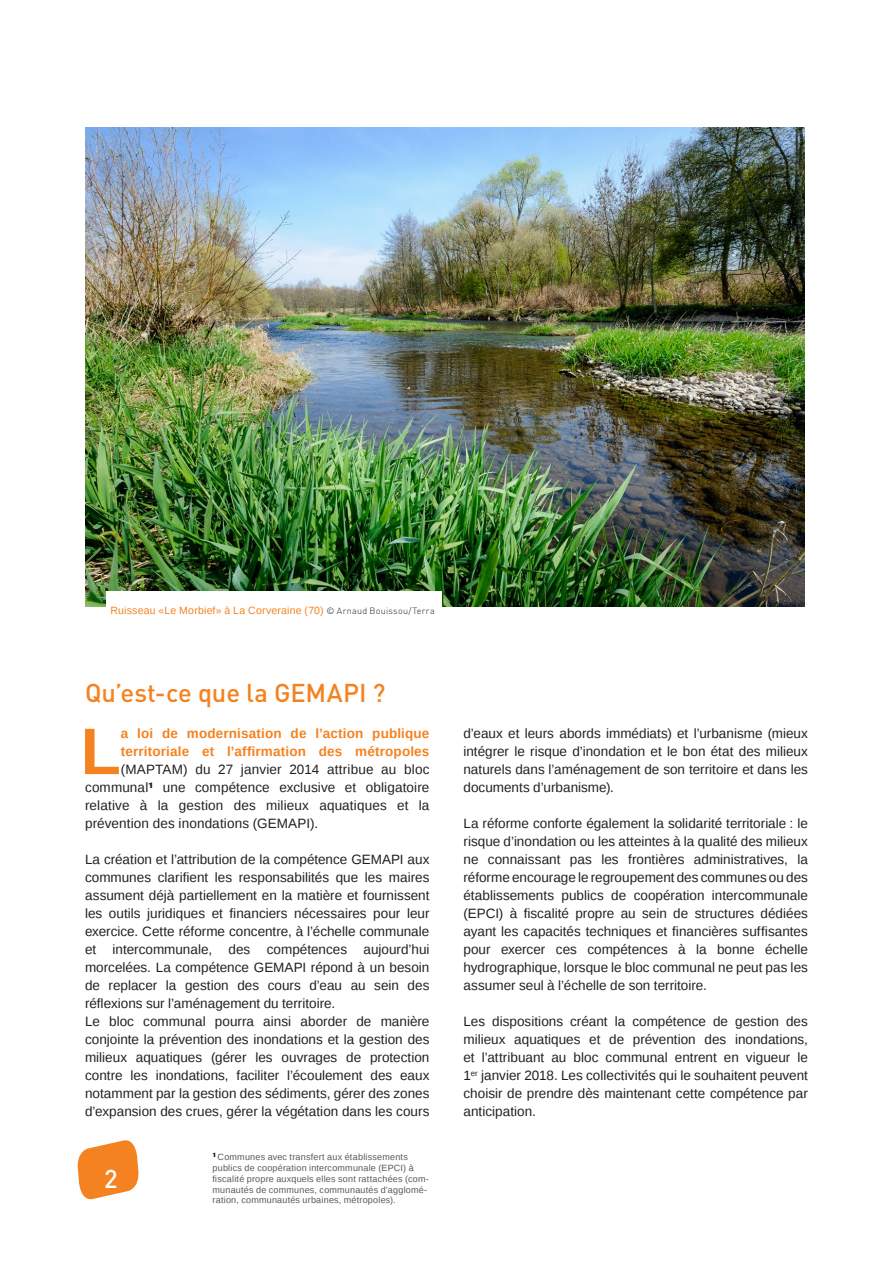
<style>
.page{position:relative;width:893px;height:1263px;background:#fff}
.page>*{position:absolute;margin:0;border:0;box-sizing:border-box;transform-origin:0 0}
.TEXTE_COURANT{font:700 65.85px "Liberation Sans";color:#f58220}
.TITRE{font:500 25.5px "DIN";color:#f58220}
.TITRE-2{font:500 25.5px "DIN";color:#fff}
.TEXTE_COURANT-2{font:13.5px/18px "Liberation Sans";letter-spacing:.005em;color:#231f20;text-align:justify}
.TEXTE_COURANT-3{font:700 13.5px "Liberation Sans";letter-spacing:.01em;color:#f58220}
.TEXTE_COURANT-4{font:10.5px "Liberation Sans";letter-spacing:.02em;color:#f58220}
.t1{font:9px/10.8px "Liberation Sans";letter-spacing:.025em;color:#57585a}
.s1{font-family:"DIN";font-weight:300;font-size:9px;color:#231f20}
</style>
<div class="page">
<svg style="left:78px;top:1140px;width:60px;height:60px"></svg>
<img style="left:85px;top:128px;width:720px;height:478px">
<div style="left:106px;top:591px;width:336px;height:38px;background:#fff"></div>
<p class="TEXTE_COURANT-4" style="left:111px;top:604px;width:326px">Ruisseau «Le Morbief» à La Corveraine (70) <span class="s1">© Arnaud Bouissou/Terra</span></p>
<p class="TITRE" style="left:85px;top:677px;width:302px">Qu’est-ce que la GEMAPI ?</p>
<p class="TEXTE_COURANT" style="left:81px;top:706px;width:42px">L</p>
<p class="TEXTE_COURANT-3" style="left:121px;top:724px;width:310px">a loi de modernisation de l’action publique</p>
<p class="TEXTE_COURANT-3" style="left:121px;top:742px;width:310px">territoriale et l’affirmation des métropoles</p>
<p class="TEXTE_COURANT-2" style="left:121px;top:761px;width:310px">(MAPTAM) du 27 janvier 2014 attribue au bloc</p>
<p class="TEXTE_COURANT-2" style="left:85px;top:779px;width:346px">communal<sup>1</sup> une compétence exclusive et obligatoire</p>
<p class="TEXTE_COURANT-2" style="left:85px;top:797px;width:346px">relative à la gestion des milieux aquatiques et la</p>
<p class="TEXTE_COURANT-2" style="left:85px;top:815px;width:235px">prévention des inondations (GEMAPI).</p>
<p class="TEXTE_COURANT-2" style="left:85px;top:851px;width:346px">La création et l’attribution de la compétence GEMAPI aux communes clarifient les responsabilités que les maires assument déjà partiellement en la matière et fournissent les outils juridiques et financiers nécessaires pour leur exercice. Cette réforme concentre, à l’échelle communale et intercommunale, des compétences aujourd’hui morcelées. La compétence GEMAPI répond à un besoin de replacer la gestion des cours d’eau au sein des réflexions sur l’aménagement du territoire.</p>
<p class="TEXTE_COURANT-2" style="left:85px;top:1013px;width:346px">Le bloc communal pourra ainsi aborder de manière conjointe la prévention des inondations et la gestion des milieux aquatiques (gérer les ouvrages de protection contre les inondations, faciliter l’écoulement des eaux notamment par la gestion des sédiments, gérer des zones d’expansion des crues, gérer la végétation dans les cours</p>
<p class="TITRE-2" style="left:104px;top:1163px;width:15px">2</p>
<p class="t1" style="left:213px;top:1152px;width:218px"><sup>1</sup> Communes avec transfert aux établissements publics de coopération intercommunale (EPCI) à fiscalité propre auxquels elles sont rattachées (com&shy;munautés de communes, communautés d’agglomé&shy;ration, communautés urbaines, métropoles).</p>
<p class="TEXTE_COURANT-2" style="left:463px;top:725px;width:346px">d’eaux et leurs abords immédiats) et l’urbanisme (mieux intégrer le risque d’inondation et le bon état des milieux naturels dans l’aménagement de son territoire et dans les documents d’urbanisme).</p>
<p class="TEXTE_COURANT-2" style="left:463px;top:815px;width:346px">La réforme conforte également la solidarité territoriale : le risque d’inondation ou les atteintes à la qualité des milieux ne connaissant pas les frontières administratives, la réforme encourage le regroupement des communes ou des établissements publics de coopération intercommunale (EPCI) à fiscalité propre au sein de structures dédiées ayant les capacités techniques et financières suffisantes pour exercer ces compétences à la bonne échelle hydrographique, lorsque le bloc communal ne peut pas les assumer seul à l’échelle de son territoire.</p>
<p class="TEXTE_COURANT-2" style="left:463px;top:1013px;width:346px">Les dispositions créant la compétence de gestion des milieux aquatiques et de prévention des inondations, et l’attribuant au bloc communal entrent en vigueur le 1<sup>er</sup> janvier 2018. Les collectivités qui le souhaitent peuvent choisir de prendre dès maintenant cette compétence par anticipation.</p>
</div>
